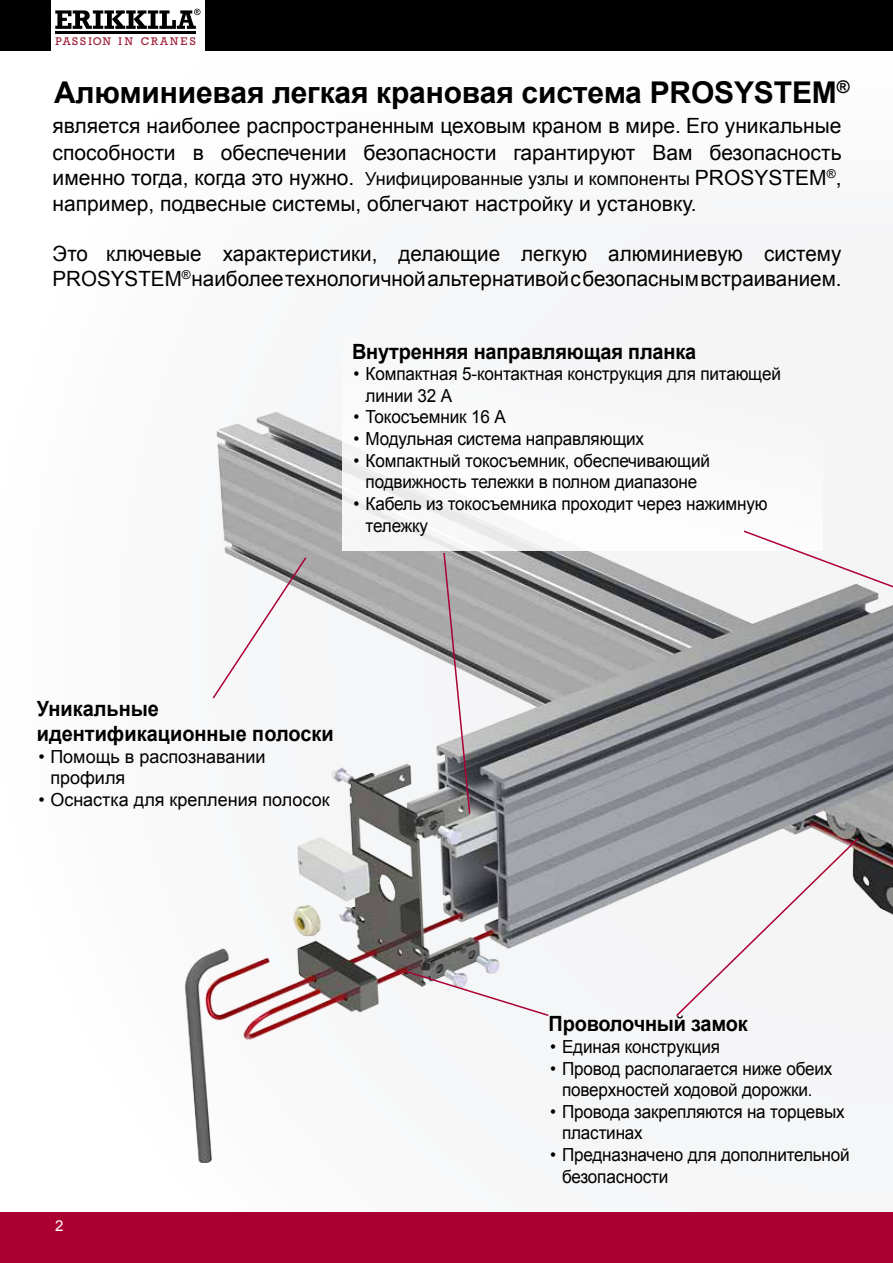
<style>
.page{position:relative;width:893px;height:1263px;background:#fff}
.page>*{position:absolute;margin:0;border:0;box-sizing:border-box;transform-origin:0 0}
.t1{font:700 30px "Arial";letter-spacing:-.005em;color:#000}
.t2{font:21px/25.8px "Arial";color:#000;text-align:justify}
.t3{font:700 21px/25.2px "Arial";letter-spacing:-.01em;color:#000;scale:.95 1}
.t4{font:18px/21.6px "Arial";letter-spacing:-.01em;color:#000;scale:.95 1}
.t5{font:18px/21.6px "Arial";letter-spacing:-.01em;color:#000}
.t6{font:15px "Arial";color:#fff}
.t7{font:11.25px "Rockwell";letter-spacing:.175em;color:#9f1c37}
.s1{font-size:18px}
</style>
<div class="page">
<img style="left:184px;top:411px;width:709px;height:752px">
<div style="left:342px;top:333px;width:480px;height:218px;background:#f8f8f9"></div>
<svg style="left:742px;top:529px;width:151px;height:83px"></svg>
<svg style="left:442px;top:551px;width:29px;height:264px"></svg>
<svg style="left:211px;top:556px;width:97px;height:144px"></svg>
<svg style="left:674px;top:836px;width:186px;height:182px"></svg>
<svg style="left:404px;top:969px;width:146px;height:48px"></svg>
<div style="left:0;top:1212px;width:893px;height:51px;background:#ab0132"></div>
<div style="left:0;top:0;width:893px;height:51px;background:#000"></div>
<div style="left:51px;top:0;width:153px;height:61px;background:#fff"></div>
<svg style="left:55px;top:9px;width:146px;height:20px"></svg>
<hr style="left:55px;top:31px;width:141px;height:2px;background:#000">
<p class="t7" style="left:55px;top:35px;width:142px">PASSION IN CRANES</p>
<h1 class="t1" style="left:54px;top:72px;width:797px">Алюминиевая легкая крановая система PROSYSTEM<sup>®</sup></h1>
<p class="t2" style="left:53px;top:113px;width:790px">является наиболее распространенным цеховым краном в мире. Его уникальные способности в обеспечении безопасности гарантируют Вам безопасность именно тогда, когда это нужно. <span class="s1">Унифицированные узлы и компоненты</span> PROSYSTEM<sup>®</sup>, например, подвесные системы, облегчают настройку и установку.</p>
<p class="t2" style="left:53px;top:241px;width:790px;line-height:25.2px">Это ключевые характеристики, делающие легкую алюминиевую систему<br>PROSYSTEM<sup>®</sup> наиболее технологичной альтернативой с безопасным встраиванием.</p>
<p class="t3" style="left:352px;top:339px;width:364px">Внутренняя направляющая планка</p>
<p class="t4" style="left:366px;top:363px;width:439px;text-indent:-12px">• Компактная 5-контактная конструкция для питающей линии 32 А</p>
<p class="t4" style="left:354px;top:407px;width:162px">• Токосъемник 16 А</p>
<p class="t4" style="left:354px;top:428px;width:307px">• Модульная система направляющих</p>
<p class="t4" style="left:354px;top:450px;width:377px;text-align:center">• Компактный токосъемник, обеспечивающий подвижность тележки в полном диапазоне</p>
<p class="t4" style="left:366px;top:493px;width:425px;text-indent:-12px">• Кабель из токосъемника проходит через нажимную тележку</p>
<p class="t3" style="left:37px;top:696px;width:314px">Уникальные идентификационные полоски</p>
<p class="t5" style="left:50px;top:746px;width:217px;text-indent:-12px">• Помощь в распознавании профиля</p>
<p class="t5" style="left:38px;top:789px;width:293px">• Оснастка для крепления полосок</p>
<p class="t6" style="left:55px;top:1216px;width:10px">2</p>
<p class="t3" style="left:549px;top:1012px;width:211px">Проволочный замок</p>
<p class="t4" style="left:550px;top:1036px;width:180px">• Единая конструкция</p>
<p class="t4" style="left:550px;top:1058px;width:299px;text-align:center">• Провод располагается ниже обеих поверхностей ходовой дорожки.</p>
<p class="t4" style="left:562px;top:1101px;width:299px;text-indent:-12px">• Провода закрепляются на торцевых пластинах</p>
<p class="t4" style="left:562px;top:1144px;width:304px;text-indent:-12px">• Предназначено для дополнительной безопасности</p>
</div>
